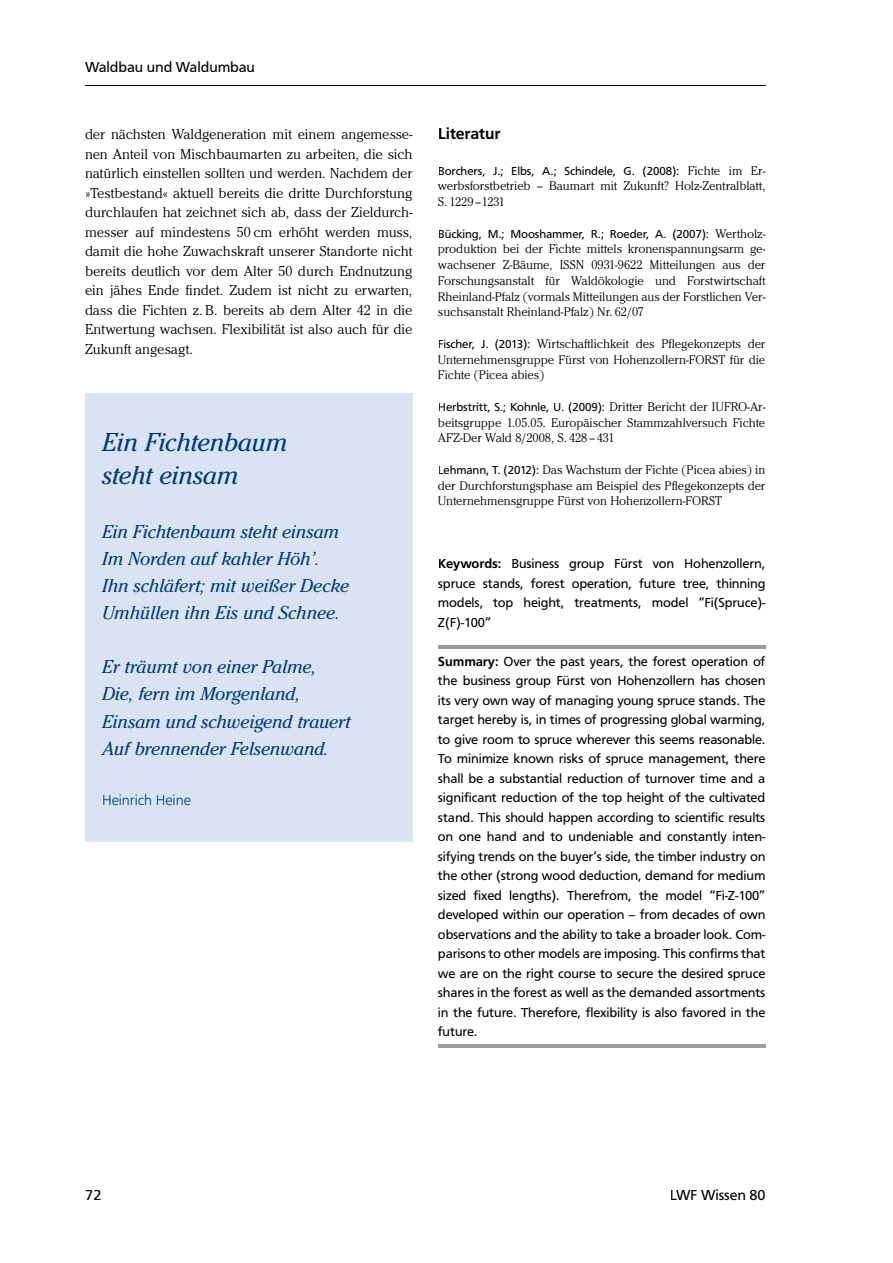
<style>
.page{position:relative;width:893px;height:1263px;background:#fff}
.page>*{position:absolute;margin:0;border:0;box-sizing:border-box;transform-origin:0 0}
.t1{font:italic 27px/33px "Cheltenham CE Book";letter-spacing:-.01em;color:#003b7b}
.t2{font:italic 19.5px/27px "Cheltenham CE Book";letter-spacing:-.005em;color:#003b7b}
.t3{font:500 16.5px "Front Page";letter-spacing:-.01em;color:#000}
.t4{font:15px/19.5px "Cheltenham CE Light";color:#000;text-align:justify}
.t5{font:15px "Front Page";letter-spacing:-.01em;color:#000}
.t6{font:300 15px "Front Page";color:#003b7b}
.t7{font:13.5px/19.5px "Front Page";letter-spacing:-.01em;color:#000;text-align:justify}
.t8{font:13.2px/15.8px "Cheltenham CE Light";letter-spacing:-.005em;color:#000;text-align:justify}
.t9{font:12px "Front Page";letter-spacing:-.01em;color:#000}
.s1{font-family:"Cheltenham CE Light";font-size:13.2px}
.s2{font-family:"Front Page";font-size:12px}
.s3{font-weight:500}
</style>
<div class="page">
<hr style="left:85px;top:85px;width:680px;height:1px;background:#000">
<hr style="left:438px;top:646px;width:327px;height:3px;background:#9b9c9c">
<hr style="left:438px;top:1045px;width:327px;height:3px;background:#9b9c9c">
<div style="left:85px;top:393px;width:327px;height:448px;background:#d9e3f1"></div>
<p class="t5" style="left:85px;top:61px;width:172px">Waldbau und Waldumbau</p>
<p class="t4" style="left:85px;top:125px;width:329px">der nächsten Waldgeneration mit einem angemesse&shy;nen Anteil von Mischbaumarten zu arbeiten, die sich natürlich einstellen sollten und werden. Nachdem der »Testbestand« aktuell bereits die dritte Durchforstung durchlaufen hat zeichnet sich ab, dass der Zieldurch&shy;messer auf mindestens 50 cm erhöht werden muss, damit die hohe Zuwachskraft unserer Standorte nicht bereits deutlich vor dem Alter 50 durch Endnutzung ein jähes Ende findet. Zudem ist nicht zu erwarten, dass die Fichten z. B. bereits ab dem Alter 42 in die Entwertung wachsen. Flexibilität ist also auch für die Zukunft angesagt.</p>
<p class="t3" style="left:438px;top:127px;width:64px">Literatur</p>
<p class="t9" style="left:438px;top:166px;width:329px">Borchers, J.; Elbs, A.; Schindele, G. (2008): <span class="s1">Fichte im Er-</span></p>
<p class="t8" style="left:438px;top:178px;width:329px">werbsforstbetrieb – Baumart mit Zukunft? Holz-Zentralblatt,<br>S. 1229 – 1231</p>
<p class="t9" style="left:438px;top:229px;width:329px">Bücking, M.; Mooshammer, R.; Roeder, A. (2007): <span class="s1">Wertholz-</span></p>
<p class="t8" style="left:438px;top:241px;width:329px">produktion bei der Fichte mittels kronenspannungsarm ge&shy;wachsener Z-Bäume, ISSN 0931-9622 Mitteilungen aus der Forschungsanstalt für Waldökologie und Forstwirtschaft Rheinland-Pfalz (vormals Mitteilungen aus der Forstlichen Ver&shy;suchsanstalt Rheinland-Pfalz) Nr. 62/07</p>
<p class="t8" style="left:438px;top:336px;width:329px"><span class="s2">Fischer, J. (2013):</span> Wirtschaftlichkeit des Pflegekonzepts der Unternehmensgruppe Fürst von Hohenzollern-FORST für die Fichte (Picea abies)</p>
<p class="t9" style="left:438px;top:402px;width:329px">Herbstritt, S.; Kohnle, U. (2009): <span class="s1">Dritter Bericht der IUFRO-Ar-</span></p>
<p class="t8" style="left:438px;top:415px;width:329px">beitsgruppe 1.05.05. Europäischer Stammzahlversuch Fichte<br>AFZ-Der Wald 8/2008, S. 428 – 431</p>
<p class="t8" style="left:438px;top:462px;width:329px"><span class="s2">Lehmann, T. (2012):</span> Das Wachstum der Fichte (Picea abies) in der Durchforstungsphase am Beispiel des Pflegekonzepts der Unternehmensgruppe Fürst von Hohenzollern-FORST</p>
<h1 class="t1" style="left:102px;top:429px;width:187px">Ein Fichtenbaum steht einsam</h1>
<h2 class="t2" style="left:102px;top:520px;width:249px">Ein Fichtenbaum steht einsam<br>Im Norden auf kahler Höh’.<br>Ihn schläfert; mit weißer Decke<br>Umhüllen ihn Eis und Schnee.</h2>
<h2 class="t2" style="left:102px;top:655px;width:250px">Er träumt von einer Palme,<br>Die, fern im Morgenland,<br>Einsam und schweigend trauert<br>Auf brennender Felsenwand.</h2>
<p class="t6" style="left:102px;top:794px;width:91px">Heinrich Heine</p>
<p class="t7" style="left:438px;top:555px;width:329px"><span class="s3">Keywords:</span> Business group Fürst von Hohenzollern, spruce stands, forest operation, future tree, thinning models, top height, treatments, model “Fi(Spruce)- Z(F)-100”</p>
<p class="t7" style="left:438px;top:653px;width:329px"><span class="s3">Summary:</span> Over the past years, the forest operation of the business group Fürst von Hohenzollern has chosen its very own way of managing young spruce stands. The target hereby is, in times of progressing global warming, to give room to spruce wherever this seems reasonable.<br>To minimize known risks of spruce management, there shall be a substantial reduction of turnover time and a significant reduction of the top height of the cultivated stand. This should happen according to scientific results on one hand and to undeniable and constantly inten&shy;sifying trends on the buyer’s side, the timber industry on the other (strong wood deduction, demand for medium sized fixed lengths). Therefrom, the model “Fi-Z-100” developed within our operation – from decades of own observations and the ability to take a broader look. Com&shy;parisons to other models are imposing. This confirms that we are on the right course to secure the desired spruce shares in the forest as well as the demanded assortments in the future. Therefore, flexibility is also favored in the future.</p>
<p class="t5" style="left:85px;top:1189px;width:18px">72</p>
<p class="t5" style="left:670px;top:1189px;width:97px">LWF Wissen 80</p>
</div>
